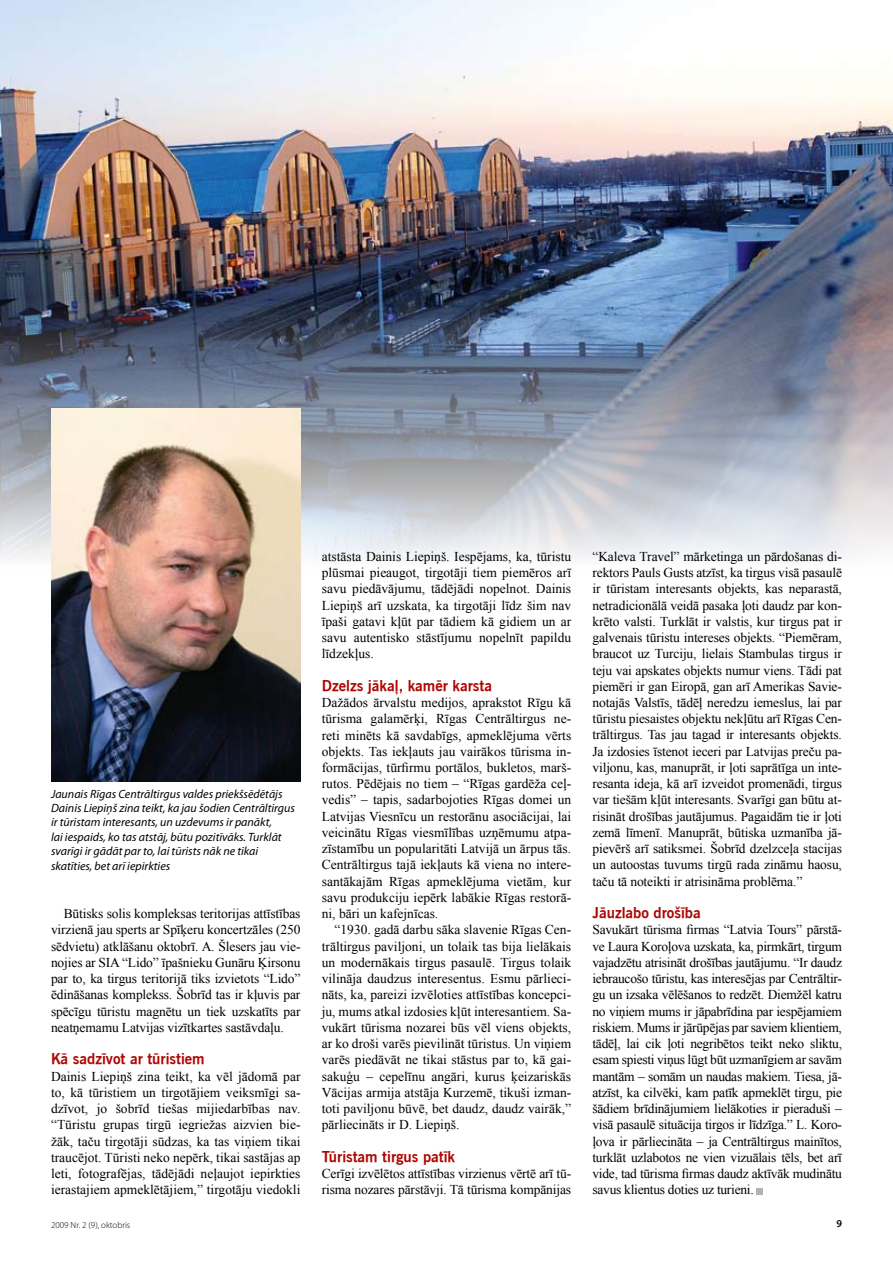
<style>
.page{position:relative;width:893px;height:1263px;background:#fff}
.page>*{position:absolute;margin:0;border:0;box-sizing:border-box;transform-origin:0 0}
.t1{font:700 15px "News Gothic TL";color:#ad0600}
.t2{font:13.5px/16.2px "Times New Roman";letter-spacing:-.01em;color:#000;text-align:justify}
.t3{font:italic 12px/14.4px "Myriad Pro";color:#000}
.t4{font:600 10.5px "Myriad Pro";color:#000}
.t5{font:300 9px "Myriad Pro";color:#000}
</style>
<div class="page">
<img style="left:0;top:0;width:893px;height:573px">
<div style="left:756px;top:1188px;width:7px;height:6px;background:#b1b2b3"></div>
<img style="left:51px;top:408px;width:249px;height:374px">
<p class="t3" style="left:51px;top:786px;width:245px">Jaunais Rīgas Centrāltirgus valdes priekšsēdētājs Dainis Liepiņš zina teikt, ka jau šodien Centrāltirgus ir tūristam interesants, un uzdevums ir panākt,<br>lai iespaids, ko tas atstāj, būtu pozitīvāks. Turklāt svarīgi ir gādāt par to, lai tūrists nāk ne tikai skatīties, bet arī iepirkties</p>
<p class="t2" style="left:51px;top:905px;width:251px;text-indent:13px">Būtisks solis kompleksas teritorijas attīstības virzienā jau sperts ar Spīķeru koncertzāles (250 sēdvietu) atklāšanu oktobrī. A. Šlesers jau vie&shy;nojies ar SIA “Lido” īpašnieku Gunāru Ķirsonu par to, ka tirgus teritorijā tiks izvietots “Lido” ēdināšanas komplekss. Šobrīd tas ir kļuvis par spēcīgu tūristu magnētu un tiek uzskatīts par neatņemamu Latvijas vizītkartes sastāvdaļu.</p>
<p class="t1" style="left:51px;top:1050px;width:155px">Kā sadzīvot ar tūristiem</p>
<p class="t2" style="left:51px;top:1068px;width:251px">Dainis Liepiņš zina teikt, ka vēl jādomā par to, kā tūristiem un tirgotājiem veiksmīgi sa&shy;dzīvot, jo šobrīd tiešas mijiedarbības nav. “Tūristu grupas tirgū iegriežas aizvien bie&shy;žāk, taču tirgotāji sūdzas, ka tas viņiem tikai traucējot. Tūristi neko nepērk, tikai sastājas ap leti, fotografējas, tādējādi neļaujot iepirkties ierastajiem apmeklētājiem,” tirgotāju viedokli</p>
<p class="t2" style="left:322px;top:548px;width:251px">atstāsta Dainis Liepiņš. Iespējams, ka, tūristu plūsmai pieaugot, tirgotāji tiem piemēros arī savu piedāvājumu, tādējādi nopelnot. Dainis Liepiņš arī uzskata, ka tirgotāji līdz šim nav īpaši gatavi kļūt par tādiem kā gidiem un ar savu autentisko stāstījumu nopelnīt papildu līdzekļus.</p>
<p class="t1" style="left:322px;top:676px;width:172px">Dzelzs jākaļ, kamēr karsta</p>
<p class="t2" style="left:322px;top:694px;width:251px">Dažādos ārvalstu medijos, aprakstot Rīgu kā tūrisma galamērķi, Rīgas Centrāltirgus ne&shy;reti minēts kā savdabīgs, apmeklējuma vērts objekts. Tas iekļauts jau vairākos tūrisma in&shy;formācijas, tūrfirmu portālos, bukletos, marš&shy;rutos. Pēdējais no tiem – “Rīgas gardēža ceļ&shy;vedis” – tapis, sadarbojoties Rīgas domei un Latvijas Viesnīcu un restorānu asociācijai, lai veicinātu Rīgas viesmīlības uzņēmumu atpa&shy;zīstamību un popularitāti Latvijā un ārpus tās.<br>Centrāltirgus tajā iekļauts kā viena no intere&shy;santākajām Rīgas apmeklējuma vietām, kur savu produkciju iepērk labākie Rīgas restorā&shy;ni, bāri un kafejnīcas.</p>
<p class="t2" style="left:322px;top:921px;width:251px;text-indent:13px">“1930. gadā darbu sāka slavenie Rīgas Cen&shy;trāltirgus paviljoni, un tolaik tas bija lielākais un modernākais tirgus pasaulē. Tirgus tolaik vilināja daudzus interesentus. Esmu pārlieci&shy;nāts, ka, pareizi izvēloties attīstības koncepci&shy;ju, mums atkal izdosies kļūt interesantiem. Sa&shy;vukārt tūrisma nozarei būs vēl viens objekts, ar ko droši varēs pievilināt tūristus. Un viņiem varēs piedāvāt ne tikai stāstus par to, kā gai&shy;sakuģu – cepelīnu angāri, kurus ķeizariskās Vācijas armija atstāja Kurzemē, tikuši izman&shy;toti paviljonu būvē, bet daudz, daudz vairāk,” pārliecināts ir D. Liepiņš.</p>
<p class="t1" style="left:322px;top:1147px;width:135px">Tūristam tirgus patīk</p>
<p class="t2" style="left:322px;top:1165px;width:251px">Cerīgi izvēlētos attīstības virzienus vērtē arī tū&shy;risma nozares pārstāvji. Tā tūrisma kompānijas</p>
<p class="t2" style="left:592px;top:548px;width:251px">“Kaleva Travel” mārketinga un pārdošanas di&shy;rektors Pauls Gusts atzīst, ka tirgus visā pasaulē ir tūristam interesants objekts, kas neparastā, netradicionālā veidā pasaka ļoti daudz par kon&shy;krēto valsti. Turklāt ir valstis, kur tirgus pat ir galvenais tūristu intereses objekts. “Piemēram, braucot uz Turciju, lielais Stambulas tirgus ir teju vai apskates objekts numur viens. Tādi pat piemēri ir gan Eiropā, gan arī Amerikas Savie&shy;notajās Valstīs, tādēļ neredzu iemeslus, lai par tūristu piesaistes objektu nekļūtu arī Rīgas Cen&shy;trāltirgus. Tas jau tagad ir interesants objekts.<br>Ja izdosies īstenot ieceri par Latvijas preču pa&shy;viljonu, kas, manuprāt, ir ļoti saprātīga un inte&shy;resanta ideja, kā arī izveidot promenādi, tirgus var tiešām kļūt interesants. Svarīgi gan būtu at&shy;risināt drošības jautājumus. Pagaidām tie ir ļoti zemā līmenī. Manuprāt, būtiska uzmanība jā&shy;pievērš arī satiksmei. Šobrīd dzelzceļa stacijas un autoostas tuvums tirgū rada zināmu haosu, taču tā noteikti ir atrisināma problēma.”</p>
<p class="t1" style="left:592px;top:903px;width:110px">Jāuzlabo drošība</p>
<p class="t2" style="left:592px;top:922px;width:251px">Savukārt tūrisma firmas “Latvia Tours” pārstā&shy;ve Laura Koroļova uzskata, ka, pirmkārt, tirgum vajadzētu atrisināt drošības jautājumu. “Ir daudz iebraucošo tūristu, kas interesējas par Centrāltir&shy;gu un izsaka vēlēšanos to redzēt. Diemžēl katru no viņiem mums ir jāpabrīdina par iespējamiem riskiem. Mums ir jārūpējas par saviem klientiem, tādēļ, lai cik ļoti negribētos teikt neko sliktu, esam spiesti viņus lūgt būt uzmanīgiem ar savām mantām – somām un naudas makiem. Tiesa, jā&shy;atzīst, ka cilvēki, kam patīk apmeklēt tirgu, pie šādiem brīdinājumiem lielākoties ir pieraduši – visā pasaulē situācija tirgos ir līdzīga.” L. Koro&shy;ļova ir pārliecināta – ja Centrāltirgus mainītos, turklāt uzlabotos ne vien vizuālais tēls, bet arī vide, tad tūrisma firmas daudz aktīvāk mudinātu savus klientus doties uz turieni.</p>
<p class="t5" style="left:51px;top:1219px;width:81px">2009 Nr. 2 (9), oktobris</p>
<p class="t4" style="left:836px;top:1217px;width:7px">9</p>
</div>
